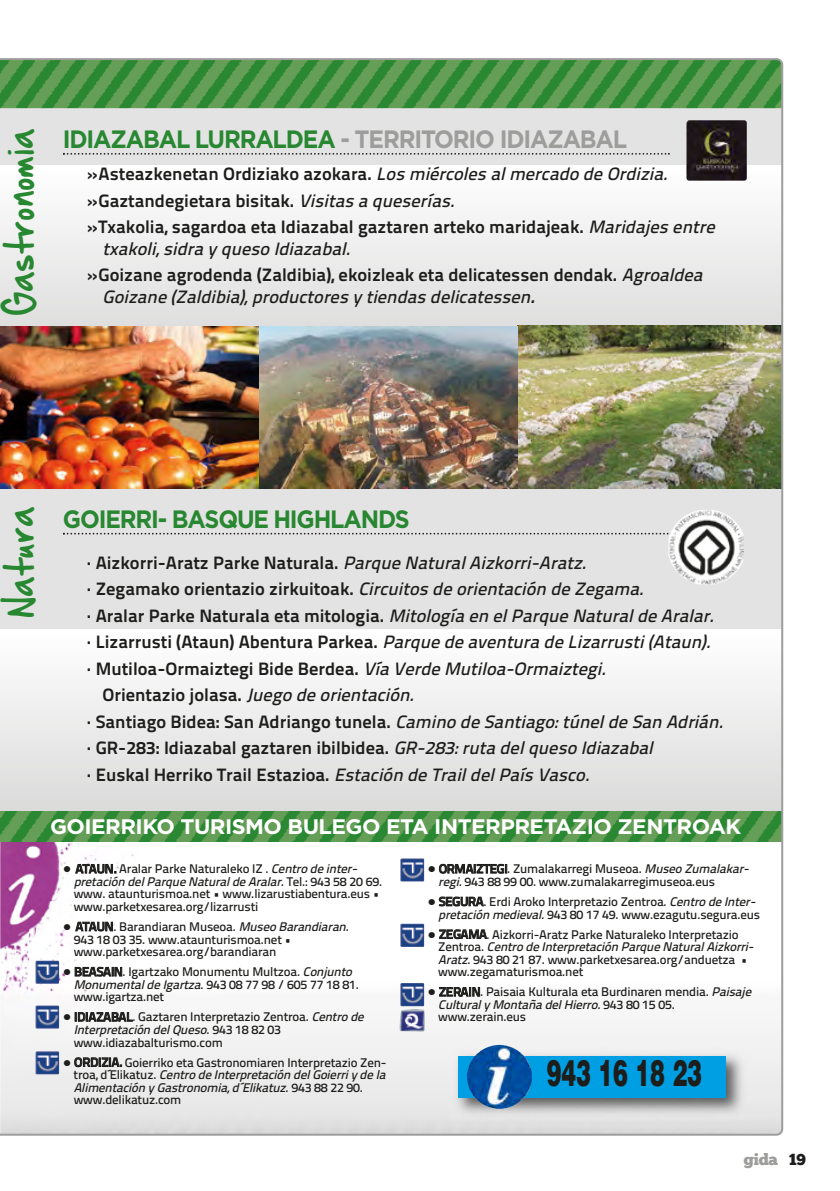
<style>
.page{position:relative;width:840px;height:1191px;background:#fff}
.page>*{position:absolute;margin:0;border:0;box-sizing:border-box;transform-origin:0 0}
.t1{font:900 36.6px "Helvetica";color:#1d1d1b;scale:.61 1}
.t2{font:33.2px "Hand Of Sean";color:#288731;scale:.9 1}
.t3{font:700 25px "Gotham";letter-spacing:-.05em;color:#9d9d9c;scale:.93 1}
.t4{font:700 25px "Gotham";letter-spacing:-.05em;color:#288731;scale:.93 1}
.t5{font:700 21px "Gotham";letter-spacing:-.025em;color:#fff}
.t6{font:700 17.8px/26.6px "Titillium Text 22 L";color:#1d1d1b}
.t7{font:italic 500 17.8px "Titillium Text 22 L";color:#1d1d1b}
.t8{font:16px "Chunk Five Ex";letter-spacing:-.02em;color:#9d9d9c}
.t9{font:500 12.6px/12.6px "Titillium Text 22 L";letter-spacing:-.015em;color:#1d1d1b}
.s1{color:#288731}
.s2{font-weight:500;font-style:italic}
.s3{font-weight:700}
.s4{font-weight:700;font-style:normal}
.s5{font-family:"Lucida Grande";font-weight:700}
.s6{font-style:italic}
.s7{color:#1d1d1b}
</style>
<div class="page">
<img style="left:0;top:58px;width:782px;height:1077px">
<h2 class="t2" style="left:-10px;top:315px;width:209px;rotate:-90deg">Gastronomia</h2>
<h3 class="t3" style="left:63px;top:122px;width:608px"><span class="s1">IDIAZABAL LURRALDEA</span> - TERRITORIO IDIAZABAL</h3>
<h3 class="t6" style="left:87px;top:159px;width:634px">»Asteazkenetan Ordiziako azokara. <span class="s2">LosmiércolesalmercadodeOrdizia. </span>»Gaztandegietara bisitak. <span class="s2">Visitasaqueserías.<br></span>»Txakolia, sagardoa eta Idiazabal gaztaren arteko maridajeak. <span class="s2">Maridajesentre</span></h3>
<h3 class="t6" style="left:87px;top:234px;width:622px;text-indent:16px"><span class="s2">txakoli, sidra y queso Idiazabal.<br></span>»Goizane agrodenda (Zaldibia), ekoizleak eta delicatessen dendak. <span class="s2">Agroaldea</span></h3>
<h3 class="t7" style="left:102px;top:283px;width:439px">Goizane (Zaldibia), productores y tiendas delicatessen<span class="s3">.</span></h3>
<h2 class="t2" style="left:-10px;top:616px;width:123px;rotate:-90deg">Natura</h2>
<h3 class="t4" style="left:63px;top:502px;width:374px">GOIERRI- BASQUE HIGHLANDS</h3>
<h3 class="t6" style="left:87px;top:548px;width:506px">· Aizkorri-Aratz Parke Naturala. <span class="s2">ParqueNaturalAizkorri-Aratz.</span></h3>
<h3 class="t7" style="left:87px;top:575px;width:563px"><span class="s4">· Zegamako orientazio zirkuitoak.</span> CircuitosdeorientacióndeZegama.</h3>
<h3 class="t7" style="left:87px;top:602px;width:634px"><span class="s4">· Aralar Parke Naturala eta mitologia.</span> MitologíaenelParqueNaturaldeAralar.</h3>
<h3 class="t7" style="left:87px;top:628px;width:630px"><span class="s4">· Lizarrusti (Ataun) Abentura Parkea.</span> ParquedeaventuradeLizarrusti(Ataun).</h3>
<h3 class="t6" style="left:87px;top:654px;width:526px">· Mutiloa-Ormaiztegi Bide Berdea. <span class="s2">VíaVerdeMutiloa-Ormaiztegi.</span></h3>
<h3 class="t7" style="left:102px;top:681px;width:318px"><span class="s4">Orientazio jolasa.</span> Juegodeorientación.</h3>
<h3 class="t7" style="left:87px;top:708px;width:643px"><span class="s4">· Santiago Bidea: San Adriango tunela.</span> CaminodeSantiago:túneldeSanAdrián.</h3>
<h3 class="t6" style="left:87px;top:734px;width:572px">· GR-283: Idiazabal gaztaren ibilbidea. <span class="s2">GR-283:rutadelquesoIdiazabal</span></h3>
<h3 class="t6" style="left:87px;top:760px;width:509px">· Euskal Herriko Trail Estazioa. <span class="s2">EstacióndeTraildelPaísVasco.</span></h3>
<h3 class="t5" style="left:50px;top:812px;width:692px">GOIERRIKO TURISMO BULEGO ETA INTERPRETAZIO ZENTROAK</h3>
<p class="t9" style="left:74px;top:862px;width:310px;text-indent:-10px"><span class="s5">•</span> ATAUN. Aralar Parke Naturaleko IZ . <span class="s6">Centrodeinter&shy;pretación del Parque Natural de Aralar.</span> Te l . : 9 4 3 5 8 2 0 6 9 . www. ataunturismoa.net • www.lizarustiabentura.eus • www.parketxesarea.org/lizarrusti</p>
<p class="t9" style="left:74px;top:919px;width:277px;text-indent:-10px"><span class="s5">•</span> ATAUN. Barandiaran Museoa. <span class="s6">MuseoBarandiaran</span>.<br>943 18 03 35. www.ataunturismoa.net • www.parketxesarea.org/barandiaran</p>
<p class="t9" style="left:74px;top:964px;width:287px;text-indent:-10px"><span class="s5">•</span> BEASAIN. Igartzako Monumentu Multzoa. <span class="s6">Conjunto<br>MonumentaldeIgartza</span>. 943 08 77 98 / 605 77 18 81. www.igartza.net</p>
<p class="t9" style="left:74px;top:1010px;width:295px;text-indent:-10px"><span class="s5">•</span> IDIAZABAL. Gaztaren Interpretazio Zentroa. <span class="s6">Centrode<br>Interpretación del Queso</span>. 9 4 3 1 8 8 2 0 3 www.idiazabalturismo.com</p>
<p class="t9" style="left:74px;top:1055px;width:317px;text-indent:-10px"><span class="s5">•</span> ORDIZIA. Goierriko eta Gastronomiaren Interpretazio Zen&shy;t r o a , d ´E l i k a t u z . <span class="s6">Centro de Interpretación del Goierri y de la Alimentación y Gastronomia, d´Elikatuz</span>. 9 4 3 88 2 2 9 0 . www.delikatuz.com</p>
<p class="t9" style="left:438px;top:862px;width:316px;text-indent:-10px"><span class="s5">•</span> ORMAIZTEGI. Zumalakarregi Museoa. <span class="s6">MuseoZumalakar&shy;regi.</span>943 88 99 00. www.zumalakarregimuseoa.eus</p>
<p class="t9" style="left:427px;top:894px;width:334px;text-align:right"><span class="s5">•</span> SEGURA. Erdi Aroko Interpretazio Zentroa. <span class="s6">CentrodeInter&shy;pretaciónmedieval.</span>943 80 17 49. www.ezagutu.segura.eus</p>
<p class="t9" style="left:438px;top:927px;width:320px;text-indent:-10px"><span class="s5">•</span> ZEGAMA. Aizkorri-Aratz Parke Naturaleko Interpretazio<br>Z e n t r o a . <span class="s6">Centro de Interpretación Parque Natural Aizkorri-Aratz</span>. 943 80 21 87. www.parketxesarea.org/anduetza • www.zegamaturismoa.net</p>
<p class="t9" style="left:438px;top:985px;width:318px;text-indent:-10px"><span class="s5">•</span> ZERAIN. Paisaia Kulturala eta Burdinaren mendia. <span class="s6">Paisaje<br>Cultural y Montaña del Hierro.</span> 9 4 3 80 1 5 0 5 . www.zerain.eus</p>
<h1 class="t1" style="left:546px;top:1049px;width:256px">943 16 18 23</h1>
<p class="t8" style="left:743px;top:1147px;width:64px">gida <span class="s7">19</span></p>
</div>
